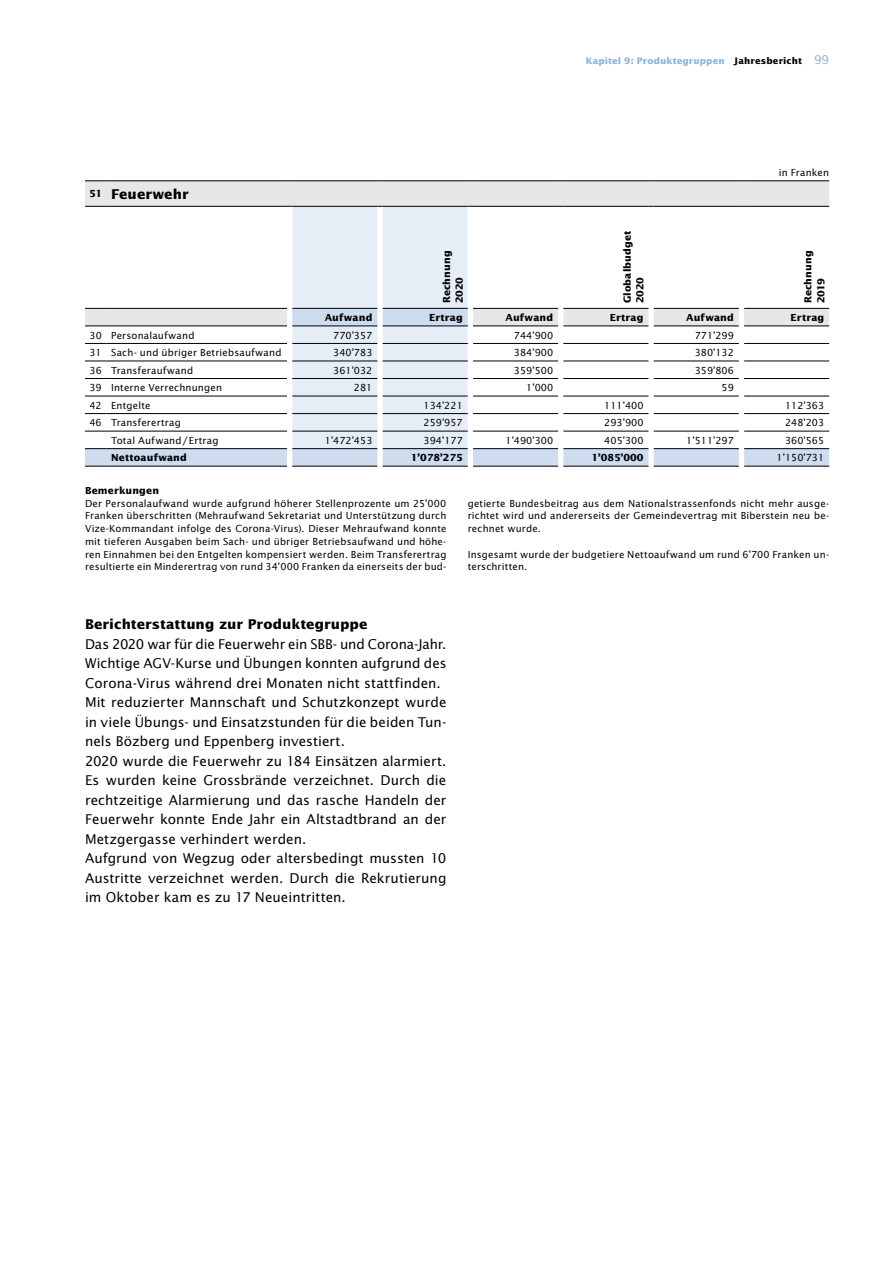
<style>
.page{position:relative;width:893px;height:1263px;background:#fff}
.page>*{position:absolute;margin:0;border:0;box-sizing:border-box;transform-origin:0 0}
._6_Fliesstext_Blocks{font:13.5px/19.5px "Lucida Sans";color:#000;text-align:justify}
._5_Zwischentitel{font:700 13.5px "Lucida Sans";letter-spacing:-.005em;color:#000}
.Tabellentext_Titel{font:700 13.5px "Lucida Sans";letter-spacing:.005em;color:#000}
.Bemerkungen{font:9.75px/12.8px "Lucida Sans";letter-spacing:.015em;color:#000;text-align:justify}
.Tabellentext_Zahlen{font:9.75px "Lucida Sans";color:#000}
.Tabellentext_LB{font:9.75px "Lucida Sans";letter-spacing:.015em;color:#000}
.Tabellentext_LB-2{font:700 9.75px/12.8px "Lucida Sans";letter-spacing:.015em;color:#000}
.Tabellentext_RB{font:700 9.75px "Lucida Sans";letter-spacing:.01em;color:#000}
.Tabellentext_Zahlen-2{font:700 9.75px "Lucida Sans";color:#000}
.Tabellentext_RB-2{font:9.75px "Lucida Sans";letter-spacing:.01em;color:#000}
.Tabellentext_ZB{font:700 9.75px "Lucida Sans";color:#000}
.t1{font:700 9px "Lucida Sans";letter-spacing:.015em;color:#8bb2db}
.s1{color:#000}
.s2{font-weight:400;font-size:12px}
</style>
<div class="page">
<svg style="left:85px;top:180px;width:744px;height:287px"></svg>
<hr style="left:106px;top:466px;width:181px;height:1px;background:#000">
<hr style="left:292px;top:466px;width:85px;height:1px;background:#000">
<hr style="left:383px;top:466px;width:85px;height:1px;background:#000">
<hr style="left:473px;top:466px;width:85px;height:1px;background:#000">
<hr style="left:563px;top:466px;width:85px;height:1px;background:#000">
<hr style="left:654px;top:466px;width:85px;height:1px;background:#000">
<hr style="left:744px;top:466px;width:85px;height:1px;background:#000">
<p class="t1" style="left:586px;top:55px;width:245px">Kapitel 9: Produktegruppen <span class="s1">Jahresbericht</span> <span class="s2">99</span></p>
<p class="Tabellentext_ZB" style="left:89px;top:188px;width:14px">51</p>
<p class="Tabellentext_Titel" style="left:111px;top:186px;width:79px">Feuerwehr</p>
<p class="Tabellentext_LB-2" style="left:440px;top:303px;width:55px;rotate:-90deg">Rechnung</p>
<p class="Tabellentext_LB-2" style="left:453px;top:303px;width:28px;rotate:-90deg">2020</p>
<p class="Tabellentext_LB-2" style="left:621px;top:303px;width:74px;rotate:-90deg">Globalbudget</p>
<p class="Tabellentext_LB-2" style="left:633px;top:303px;width:28px;rotate:-90deg">2020</p>
<p class="Tabellentext_RB-2" style="left:779px;top:166px;width:52px">in Franken</p>
<p class="Tabellentext_LB-2" style="left:801px;top:303px;width:55px;rotate:-90deg">Rechnung<br>2019</p>
<p class="Tabellentext_RB" style="left:325px;top:312px;width:49px">Aufwand</p>
<p class="Tabellentext_RB" style="left:429px;top:312px;width:35px">Ertrag</p>
<p class="Tabellentext_RB" style="left:505px;top:312px;width:49px">Aufwand</p>
<p class="Tabellentext_RB" style="left:610px;top:312px;width:35px">Ertrag</p>
<p class="Tabellentext_RB" style="left:686px;top:312px;width:49px">Aufwand</p>
<p class="Tabellentext_RB" style="left:790px;top:312px;width:35px">Ertrag</p>
<p class="Tabellentext_Zahlen" style="left:89px;top:329px;width:14px">30</p>
<p class="Tabellentext_LB" style="left:111px;top:329px;width:85px">Personalaufwand</p>
<p class="Tabellentext_Zahlen" style="left:333px;top:329px;width:41px">770’357</p>
<p class="Tabellentext_Zahlen" style="left:514px;top:329px;width:41px">744’900</p>
<p class="Tabellentext_Zahlen" style="left:695px;top:329px;width:41px">771’299</p>
<p class="Tabellentext_Zahlen" style="left:89px;top:347px;width:14px">31</p>
<p class="Tabellentext_LB" style="left:111px;top:347px;width:172px">Sach- und übriger Betriebsaufwand</p>
<p class="Tabellentext_Zahlen" style="left:333px;top:347px;width:41px">340’783</p>
<p class="Tabellentext_Zahlen" style="left:514px;top:347px;width:41px">384’900</p>
<p class="Tabellentext_Zahlen" style="left:695px;top:347px;width:41px">380’132</p>
<p class="Tabellentext_Zahlen" style="left:89px;top:364px;width:14px">36</p>
<p class="Tabellentext_LB" style="left:111px;top:364px;width:84px">Transferaufwand</p>
<p class="Tabellentext_Zahlen" style="left:333px;top:364px;width:41px">361’032</p>
<p class="Tabellentext_Zahlen" style="left:514px;top:364px;width:41px">359’500</p>
<p class="Tabellentext_Zahlen" style="left:695px;top:364px;width:41px">359’806</p>
<p class="Tabellentext_Zahlen" style="left:89px;top:382px;width:14px">39</p>
<p class="Tabellentext_LB" style="left:111px;top:382px;width:112px">Interne Verrechnungen</p>
<p class="Tabellentext_Zahlen" style="left:354px;top:382px;width:20px">281</p>
<p class="Tabellentext_Zahlen" style="left:526px;top:382px;width:28px">1’000</p>
<p class="Tabellentext_Zahlen" style="left:722px;top:382px;width:14px">59</p>
<p class="Tabellentext_Zahlen" style="left:89px;top:399px;width:14px">42</p>
<p class="Tabellentext_LB" style="left:111px;top:399px;width:41px">Entgelte</p>
<p class="Tabellentext_Zahlen" style="left:424px;top:399px;width:41px">134’221</p>
<p class="Tabellentext_Zahlen" style="left:604px;top:399px;width:41px">111’400</p>
<p class="Tabellentext_Zahlen" style="left:785px;top:399px;width:41px">112’363</p>
<p class="Tabellentext_Zahlen" style="left:89px;top:417px;width:14px">46</p>
<p class="Tabellentext_LB" style="left:111px;top:417px;width:71px">Transferertrag</p>
<p class="Tabellentext_Zahlen" style="left:424px;top:417px;width:41px">259’957</p>
<p class="Tabellentext_Zahlen" style="left:604px;top:417px;width:41px">293’900</p>
<p class="Tabellentext_Zahlen" style="left:785px;top:417px;width:41px">248’203</p>
<p class="Tabellentext_LB" style="left:111px;top:434px;width:109px">Total Aufwand/Ertrag</p>
<p class="Tabellentext_Zahlen" style="left:325px;top:434px;width:49px">1’472’453</p>
<p class="Tabellentext_Zahlen" style="left:424px;top:434px;width:41px">394’177</p>
<p class="Tabellentext_Zahlen" style="left:506px;top:434px;width:49px">1’490’300</p>
<p class="Tabellentext_Zahlen" style="left:604px;top:434px;width:41px">405’300</p>
<p class="Tabellentext_Zahlen" style="left:686px;top:434px;width:49px">1’511’297</p>
<p class="Tabellentext_Zahlen" style="left:785px;top:434px;width:41px">360’565</p>
<p class="Tabellentext_LB-2" style="left:111px;top:451px;width:77px">Nettoaufwand</p>
<p class="Tabellentext_Zahlen-2" style="left:411px;top:452px;width:54px">1’078’275</p>
<p class="Tabellentext_Zahlen-2" style="left:591px;top:452px;width:54px">1’085’000</p>
<p class="Tabellentext_Zahlen" style="left:777px;top:452px;width:49px">1’150’731</p>
<p class="Tabellentext_LB-2" style="left:85px;top:484px;width:76px">Bemerkungen</p>
<p class="Bemerkungen" style="left:85px;top:496px;width:363px">Der Personalaufwand wurde aufgrund höherer Stellenprozente um 25’000<br>Franken überschritten (Mehraufwand Sekretariat und Unterstützung durch Vize-Kommandant infolge des Corona-Virus). Dieser Mehraufwand konnte mit tieferen Ausgaben beim Sach- und übriger Betriebsaufwand und höhe&shy;ren Einnahmen bei den Entgelten kompensiert werden. Beim Transferertrag resultierte ein Minderertrag von rund 34’000 Franken da einerseits der bud-</p>
<p class="Bemerkungen" style="left:468px;top:496px;width:363px">getierte Bundesbeitrag aus dem Nationalstrassenfonds nicht mehr ausge&shy;richtet wird und andererseits der Gemeindevertrag mit Biberstein neu be&shy;rechnet wurde.</p>
<p class="Bemerkungen" style="left:468px;top:547px;width:363px">Insgesamt wurde der budgetiere Nettoaufwand um rund 6’700 Franken un&shy;terschritten.</p>
<p class="_5_Zwischentitel" style="left:85px;top:616px;width:284px">Berichterstattung zur Produktegruppe</p>
<p class="_6_Fliesstext_Blocks" style="left:85px;top:634px;width:363px">Das 2020 war für die Feuerwehr ein SBB- und Corona-Jahr.</p>
<p class="_6_Fliesstext_Blocks" style="left:85px;top:653px;width:363px">Wichtige AGV-Kurse und Übungen konnten aufgrund des<br>Corona-Virus während drei Monaten nicht stattfinden.</p>
<p class="_6_Fliesstext_Blocks" style="left:85px;top:692px;width:363px">Mit reduzierter Mannschaft und Schutzkonzept wurde in viele Übungs- und Einsatzstunden für die beiden Tun&shy;nels Bözberg und Eppenberg investiert.</p>
<p class="_6_Fliesstext_Blocks" style="left:85px;top:751px;width:363px">2020 wurde die Feuerwehr zu 184 Einsätzen alarmiert.<br>Es wurden keine Grossbrände verzeichnet. Durch die rechtzeitige Alarmierung und das rasche Handeln der Feuerwehr konnte Ende Jahr ein Altstadtbrand an der Metzgergasse verhindert werden.</p>
<p class="_6_Fliesstext_Blocks" style="left:85px;top:848px;width:363px">Aufgrund von Wegzug oder altersbedingt mussten 10<br>Austritte verzeichnet werden. Durch die Rekrutierung im Oktober kam es zu 17 Neueintritten.</p>
</div>
